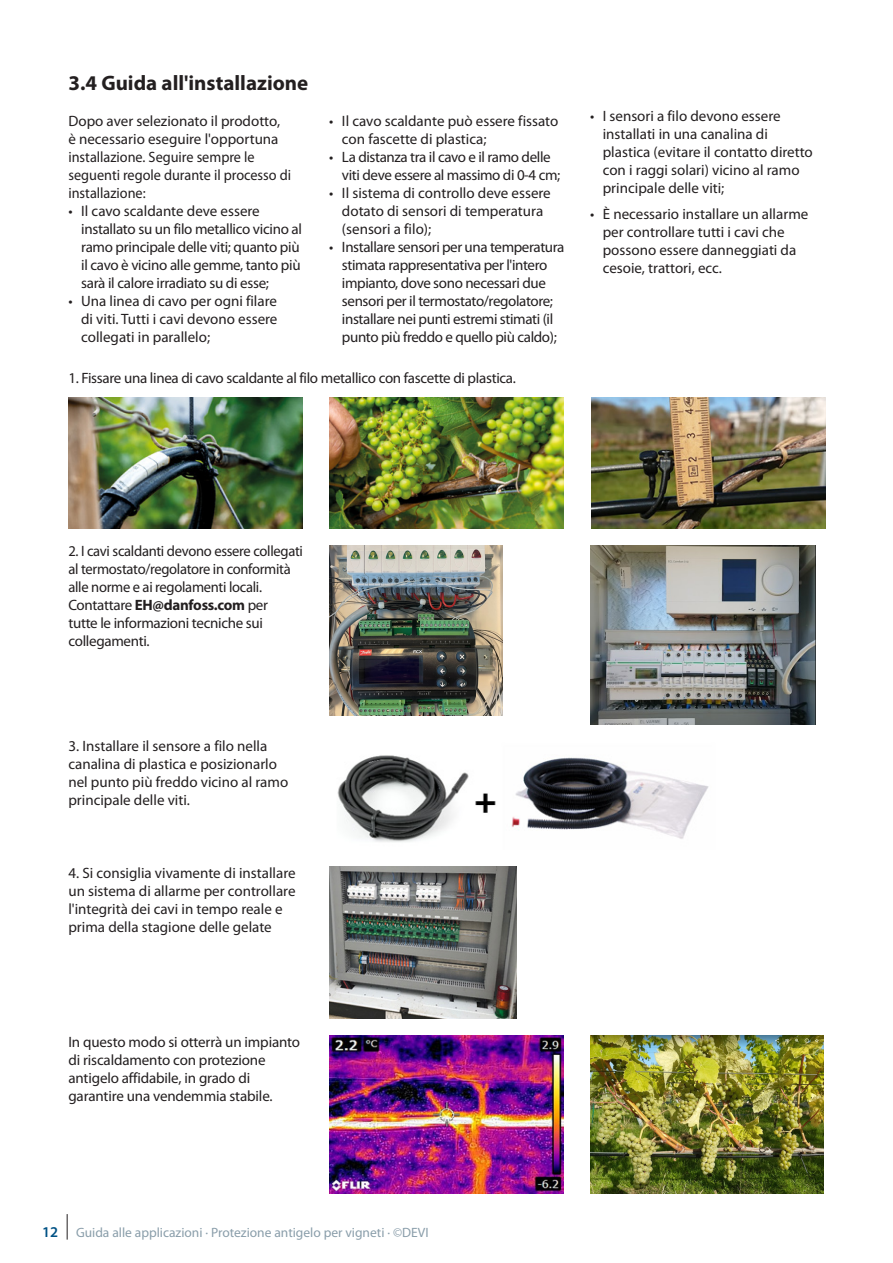
<style>
.page{position:relative;width:893px;height:1263px;background:#fff}
.page>*{position:absolute;margin:0;border:0;box-sizing:border-box;transform-origin:0 0}
.DEVI_SubChapter{font:700 21px "Myriad Pro";color:#231f20}
.Copy{font:15px/18px "Myriad Pro";letter-spacing:-.005em;color:#231f20}
.Copy-2{font:15px/18px "Myriad Pro";letter-spacing:-.025em;color:#231f20}
.t1{font:13.5px "Myriad Pro";color:#8a9eaa}
.s1{font-weight:700}
.s2{font-weight:600;font-size:15px;color:#005285}
</style>
<div class="page">
<img style="left:68px;top:398px;width:234px;height:130px">
<img style="left:330px;top:398px;width:234px;height:130px">
<img style="left:591px;top:398px;width:234px;height:130px">
<img style="left:337px;top:755px;width:372px;height:87px">
<img style="left:329px;top:867px;width:187px;height:151px">
<img style="left:329px;top:545px;width:174px;height:171px">
<img style="left:590px;top:545px;width:225px;height:180px">
<img style="left:329px;top:1035px;width:234px;height:158px">
<img style="left:590px;top:1035px;width:234px;height:158px">
<svg style="left:67px;top:1214px;width:1px;height:25px"></svg>
<p class="DEVI_SubChapter" style="left:68px;top:71px;width:241px">3.4 Guida all'installazione</p>
<p class="Copy" style="left:68px;top:112px;width:224px">Dopo aver selezionato il prodotto, è necessario eseguire l'opportuna installazione. Seguire sempre le seguenti regole durante il processo di installazione:</p>
<p class="Copy" style="left:81px;top:202px;width:222px;text-indent:-13px">• Il cavo scaldante deve essere installato su un filo metallico vicino al ramo principale delle viti; quanto più il cavo è vicino alle gemme, tanto più sarà il calore irradiato su di esse;</p>
<p class="Copy" style="left:81px;top:292px;width:198px;text-align:justify;text-indent:-13px">• Una linea di cavo per ogni filare di viti. Tutti i cavi devono essere collegati in parallelo;</p>
<p class="Copy" style="left:342px;top:112px;width:218px;text-indent:-13px">• Il cavo scaldante può essere fissato con fascette di plastica;</p>
<p class="Copy-2" style="left:342px;top:148px;width:220px;text-indent:-13px">• La distanza tra il cavo e il ramo delle viti deve essere al massimo di 0-4 cm;</p>
<p class="Copy" style="left:342px;top:184px;width:210px;text-indent:-13px">• Il sistema di controllo deve essere dotato di sensori di temperatura (sensori a filo);</p>
<p class="Copy-2" style="left:329px;top:238px;width:237px;text-align:center">• Installare sensori per una temperatura stimata rappresentativa per l'intero impianto, dove sono necessari due sensori per il termostato/regolatore; installare nei punti estremi stimati (il punto più freddo e quello più caldo);</p>
<p class="Copy" style="left:68px;top:370px;width:449px">1. Fissare una linea di cavo scaldante al filo metallico con fascette di plastica.</p>
<p class="Copy" style="left:603px;top:107px;width:212px;text-indent:-13px">• I sensori a filo devono essere installati in una canalina di plastica (evitare il contatto diretto con i raggi solari) vicino al ramo principale delle viti;</p>
<p class="Copy" style="left:603px;top:206px;width:207px;text-indent:-13px">• È necessario installare un allarme per controllare tutti i cavi che possono essere danneggiati da cesoie, trattori, ecc.</p>
<p class="Copy" style="left:68px;top:543px;width:236px">2. I cavi scaldanti devono essere collegati al termostato/regolatore in conformità alle norme e ai regolamenti locali.</p>
<p class="Copy" style="left:68px;top:597px;width:201px">Contattare <span class="s1">EH@danfoss.com</span> per tutte le informazioni tecniche sui collegamenti.</p>
<p class="Copy" style="left:68px;top:737px;width:221px">3. Installare il sensore a filo nella canalina di plastica e posizionarlo nel punto più freddo vicino al ramo principale delle viti.</p>
<p class="Copy" style="left:68px;top:864px;width:229px">4. Si consiglia vivamente di installare un sistema di allarme per controllare l'integrità dei cavi in tempo reale e prima della stagione delle gelate</p>
<p class="Copy" style="left:68px;top:1033px;width:233px">In questo modo si otterrà un impianto di riscaldamento con protezione antigelo affidabile, in grado di garantire una vendemmia stabile.</p>
<p class="t1" style="left:42px;top:1225px;width:388px"><span class="s2">12</span> Guida alle applicazioni · Protezione antigelo per vigneti · ©DEVI</p>
</div>
